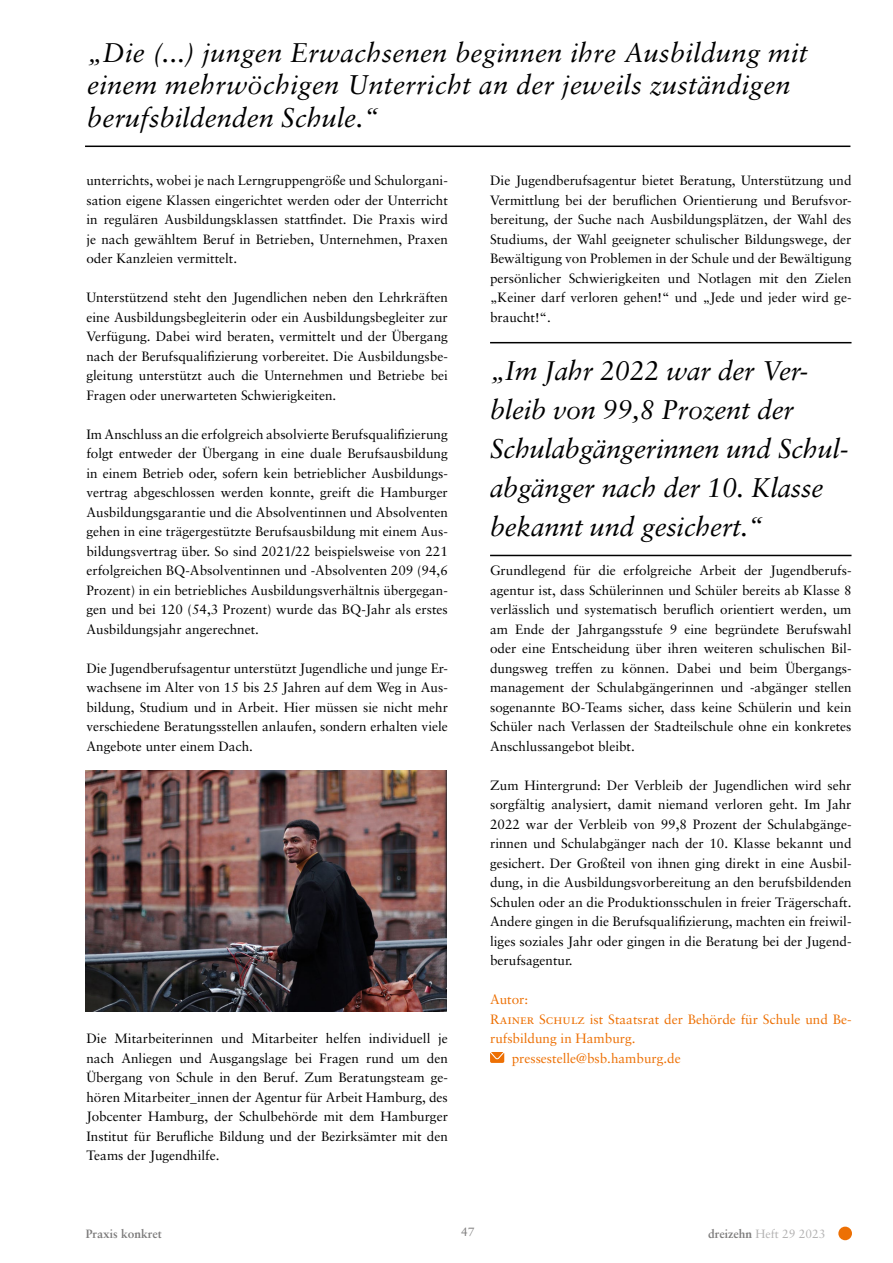
<style>
.page{position:relative;width:893px;height:1263px;background:#fff}
.page>*{position:absolute;margin:0;border:0;box-sizing:border-box;transform-origin:0 0}
._7_Seitenüberschrift{font:italic 27px/32.4px "Sabon LT Pro";letter-spacing:.01em;color:#000}
._6b_Zwischenzitate{font:italic 27px/39px "Sabon LT Pro";letter-spacing:-.01em;color:#000}
._4_Fließtext{font:13.5px/19.5px "Sabon LT Pro";color:#000;text-align:justify}
._4_Fließtext-2{font:13.5px/19.5px "Sabon LT Pro";color:#ed7004}
.t1{font:12px "Sabon LT Pro";color:#b3b2b2}
.t2{font:700 12px "Sabon LT Pro";color:#7c7b7b}
.t3{font:12px "Sabon LT Pro";color:#7c7b7b}
.s1{font-weight:700;color:#7c7b7b}
</style>
<div class="page">
<hr style="left:85px;top:146px;width:765px;height:1px;background:#000">
<div style="left:838px;top:1226px;width:14px;height:14px;background:#ed7004;border-radius:50%"></div>
<img style="left:85px;top:770px;width:361px;height:241px">
<hr style="left:490px;top:555px;width:361px;height:1px;background:#000">
<hr style="left:490px;top:342px;width:361px;height:1px;background:#000">
<svg style="left:490px;top:1052px;width:14px;height:11px"></svg>
<p class="_7_Seitenüberschrift" style="left:87px;top:36px;width:722px">„Die (...) jungen Erwachsenen beginnen ihre Ausbildung mit einem mehrwöchigen Unterricht an der jeweils zuständigen berufsbildenden Schule.“</p>
<p class="_4_Fließtext" style="left:86px;top:170px;width:363px">unterrichts, wobei je nach Lerngruppengröße und Schulorgani&shy;sation eigene Klassen eingerichtet werden oder der Unterricht in regulären Ausbildungsklassen stattfindet. Die Praxis wird je nach gewähltem Beruf in Betrieben, Unternehmen, Praxen oder Kanzleien vermittelt.</p>
<p class="_4_Fließtext" style="left:86px;top:287px;width:363px">Unterstützend steht den Jugendlichen neben den Lehrkräften eine Ausbildungsbegleiterin oder ein Ausbildungsbegleiter zur Verfügung. Dabei wird beraten, vermittelt und der Übergang nach der Berufsqualifizierung vorbereitet. Die Ausbildungsbe&shy;gleitung unterstützt auch die Unternehmen und Betriebe bei Fragen oder unerwarteten Schwierigkeiten.</p>
<p class="_4_Fließtext" style="left:86px;top:424px;width:363px">Im Anschluss an die erfolgreich absolvierte Berufsqualifizierung folgt entweder der Übergang in eine duale Berufsausbildung in einem Betrieb oder, sofern kein betrieblicher Ausbildungs&shy;vertrag abgeschlossen werden konnte, greift die Hamburger Ausbildungsgarantie und die Absolventinnen und Absolventen gehen in eine trägergestützte Berufsausbildung mit einem Aus&shy;bildungsvertrag über. So sind 2021/22 beispielsweise von 221 erfolgreichen BQ-Absolventinnen und -Absolventen 209 (94,6<br>Prozent) in ein betriebliches Ausbildungsverhältnis übergegan&shy;gen und bei 120 (54,3 Prozent) wurde das BQ-Jahr als erstes Ausbildungsjahr angerechnet.</p>
<p class="_4_Fließtext" style="left:86px;top:658px;width:363px">Die Jugendberufsagentur unterstützt Jugendliche und junge Er&shy;wachsene im Alter von 15 bis 25 Jahren auf dem Weg in Aus&shy;bildung, Studium und in Arbeit. Hier müssen sie nicht mehr verschiedene Beratungsstellen anlaufen, sondern erhalten viele Angebote unter einem Dach.</p>
<p class="_4_Fließtext" style="left:86px;top:1028px;width:363px">Die Mitarbeiterinnen und Mitarbeiter helfen individuell je nach Anliegen und Ausgangslage bei Fragen rund um den Übergang von Schule in den Beruf. Zum Beratungsteam ge&shy;hören Mitarbeiter_innen der Agentur für Arbeit Hamburg, des Jobcenter Hamburg, der Schulbehörde mit dem Hamburger Institut für Berufliche Bildung und der Bezirksämter mit den Teams der Jugendhilfe.</p>
<p class="_4_Fließtext" style="left:490px;top:170px;width:363px">Die Jugendberufsagentur bietet Beratung, Unterstützung und Vermittlung bei der beruflichen Orientierung und Berufsvor&shy;bereitung, der Suche nach Ausbildungsplätzen, der Wahl des Studiums, der Wahl geeigneter schulischer Bildungswege, der Bewältigung von Problemen in der Schule und der Bewältigung persönlicher Schwierigkeiten und Notlagen mit den Zielen „Keiner darf verloren gehen!“ und „Jede und jeder wird ge&shy;braucht!“.</p>
<p class="_6b_Zwischenzitate" style="left:490px;top:351px;width:360px">„Im Jahr 2022 war der Ver&shy;bleib von 99,8 Prozent der<br>Schulabgängerinnen und Schul&shy;abgänger nach der 10. Klasse bekannt und gesichert.“</p>
<p class="_4_Fließtext" style="left:490px;top:560px;width:363px">Grundlegend für die erfolgreiche Arbeit der Jugendberufs&shy;agentur ist, dass Schülerinnen und Schüler bereits ab Klasse 8 verlässlich und systematisch beruflich orientiert werden, um am Ende der Jahrgangsstufe 9 eine begründete Berufswahl oder eine Entscheidung über ihren weiteren schulischen Bil&shy;dungsweg treffen zu können. Dabei und beim Übergangs&shy;management der Schulabgängerinnen und -abgänger stellen sogenannte BO-Teams sicher, dass keine Schülerin und kein Schüler nach Verlassen der Stadteilschule ohne ein konkretes Anschlussangebot bleibt.</p>
<p class="_4_Fließtext" style="left:490px;top:775px;width:363px">Zum Hintergrund: Der Verbleib der Jugendlichen wird sehr sorgfältig analysiert, damit niemand verloren geht. Im Jahr 2022 war der Verbleib von 99,8 Prozent der Schulabgänge&shy;rinnen und Schulabgänger nach der 10. Klasse bekannt und gesichert. Der Großteil von ihnen ging direkt in eine Ausbil&shy;dung, in die Ausbildungsvorbereitung an den berufsbildenden Schulen oder an die Produktionsschulen in freier Trägerschaft.<br>Andere gingen in die Berufsqualifizierung, machten ein freiwil&shy;liges soziales Jahr oder gingen in die Beratung bei der Jugend&shy;berufsagentur.</p>
<p class="_4_Fließtext-2" style="left:490px;top:989px;width:40px">Autor:</p>
<p class="_4_Fließtext-2" style="left:490px;top:1009px;width:363px">Rainer Schulz ist Staatsrat der Behörde für Schule und Be&shy;rufsbildung in Hamburg.</p>
<p class="_4_Fließtext-2" style="left:512px;top:1048px;width:171px">pressestelle@bsb.hamburg.de</p>
<p class="t2" style="left:86px;top:1226px;width:78px">Praxis konkret</p>
<p class="t3" style="left:461px;top:1224px;width:15px">47</p>
<p class="t1" style="left:708px;top:1226px;width:119px"><span class="s1">dreizehn</span> Heft 29 2023</p>
</div>
